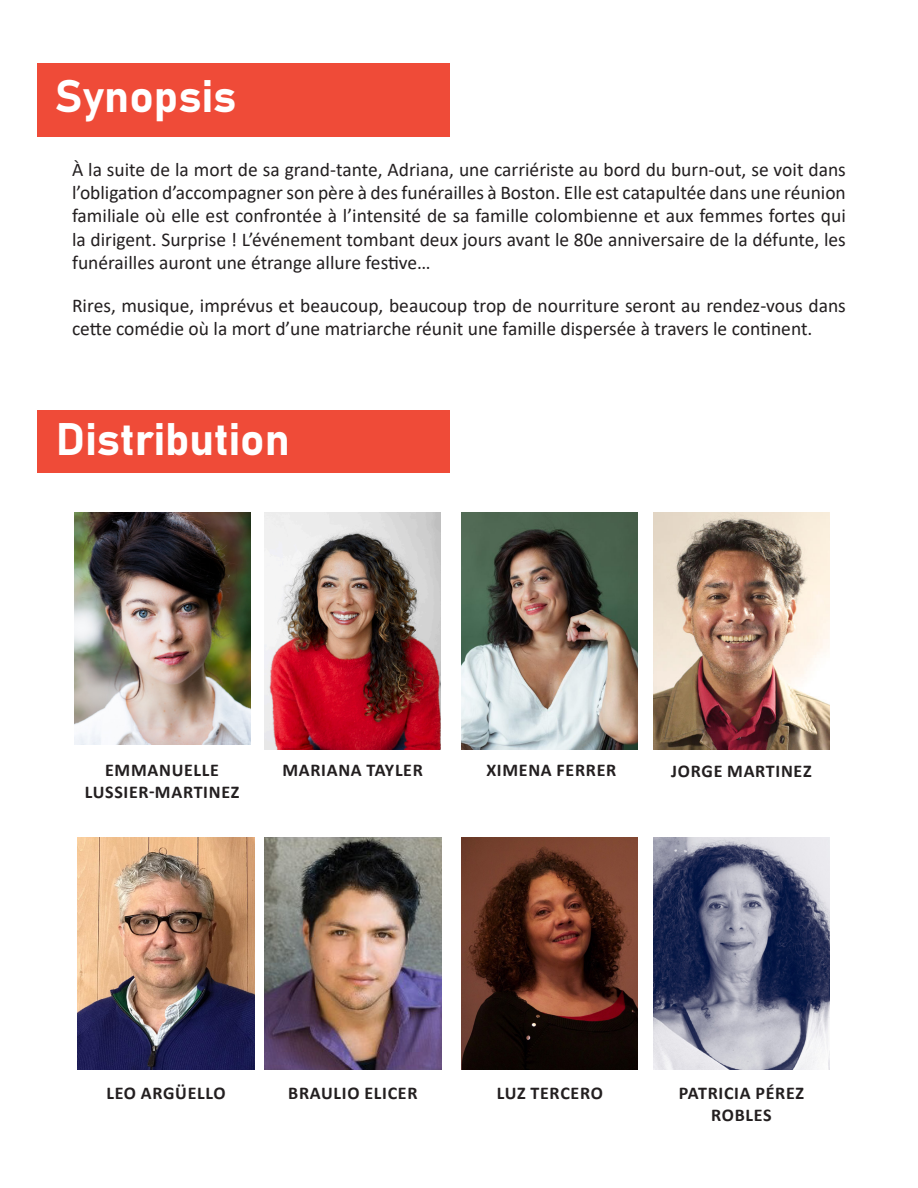
<style>
.page{position:relative;width:918px;height:1188px;background:#fff}
.page>*{position:absolute;margin:0;border:0;box-sizing:border-box;transform-origin:0 0}
.t1{font:45px "Bahnschrift";color:#fff}
.t2{font:19.5px/23.4px "Calibri";color:#231f20;text-align:justify}
.t3{font:700 18px/21.6px "Calibri";letter-spacing:.04em;color:#231f20;text-align:center}
</style>
<div class="page">
<div style="left:37px;top:63px;width:413px;height:73px;background:#ef4b38"></div>
<div style="left:37px;top:410px;width:413px;height:62px;background:#ef4b38"></div>
<img style="left:74px;top:512px;width:176px;height:233px">
<img style="left:265px;top:512px;width:176px;height:237px">
<img style="left:462px;top:512px;width:176px;height:237px">
<img style="left:653px;top:512px;width:177px;height:237px">
<img style="left:78px;top:837px;width:176px;height:233px">
<img style="left:265px;top:837px;width:176px;height:233px">
<img style="left:462px;top:837px;width:176px;height:233px">
<img style="left:653px;top:837px;width:177px;height:233px">
<p class="t1" style="left:55px;top:62px;width:183px">Synopsis</p>
<p class="t2" style="left:72px;top:157px;width:775px">À la suite de la mort de sa grand-tante, Adriana, une carriériste au bord du burn-out, se voit dans l’obligation d’accompagner son père à des funérailles à Boston. Elle est catapultée dans une réunion familiale où elle est confrontée à l’intensité de sa famille colombienne et aux femmes fortes qui la dirigent. Surprise ! L’événement tombant deux jours avant le 80e anniversaire de la défunte, les funérailles auront une étrange allure festive…</p>
<p class="t2" style="left:72px;top:293px;width:775px">Rires, musique, imprévus et beaucoup, beaucoup trop de nourriture seront au rendez-vous dans cette comédie où la mort d’une matriarche réunit une famille dispersée à travers le continent.</p>
<p class="t1" style="left:56px;top:405px;width:235px">Distribution</p>
<p class="t3" style="left:105px;top:759px;width:115px">EMMANUELLE</p>
<p class="t3" style="left:85px;top:781px;width:156px">LUSSIER-MARTINEZ</p>
<p class="t3" style="left:282px;top:759px;width:142px">MARIANA TAYLER</p>
<p class="t3" style="left:486px;top:759px;width:132px">XIMENA FERRER</p>
<p class="t3" style="left:671px;top:760px;width:142px">JORGE MARTINEZ</p>
<p class="t3" style="left:106px;top:1082px;width:121px">LEO ARGÜELLO</p>
<p class="t3" style="left:288px;top:1082px;width:131px">BRAULIO ELICER</p>
<p class="t3" style="left:497px;top:1082px;width:108px">LUZ TERCERO</p>
<p class="t3" style="left:679px;top:1082px;width:127px">PATRICIA PÉREZ<br>ROBLES</p>
</div>
